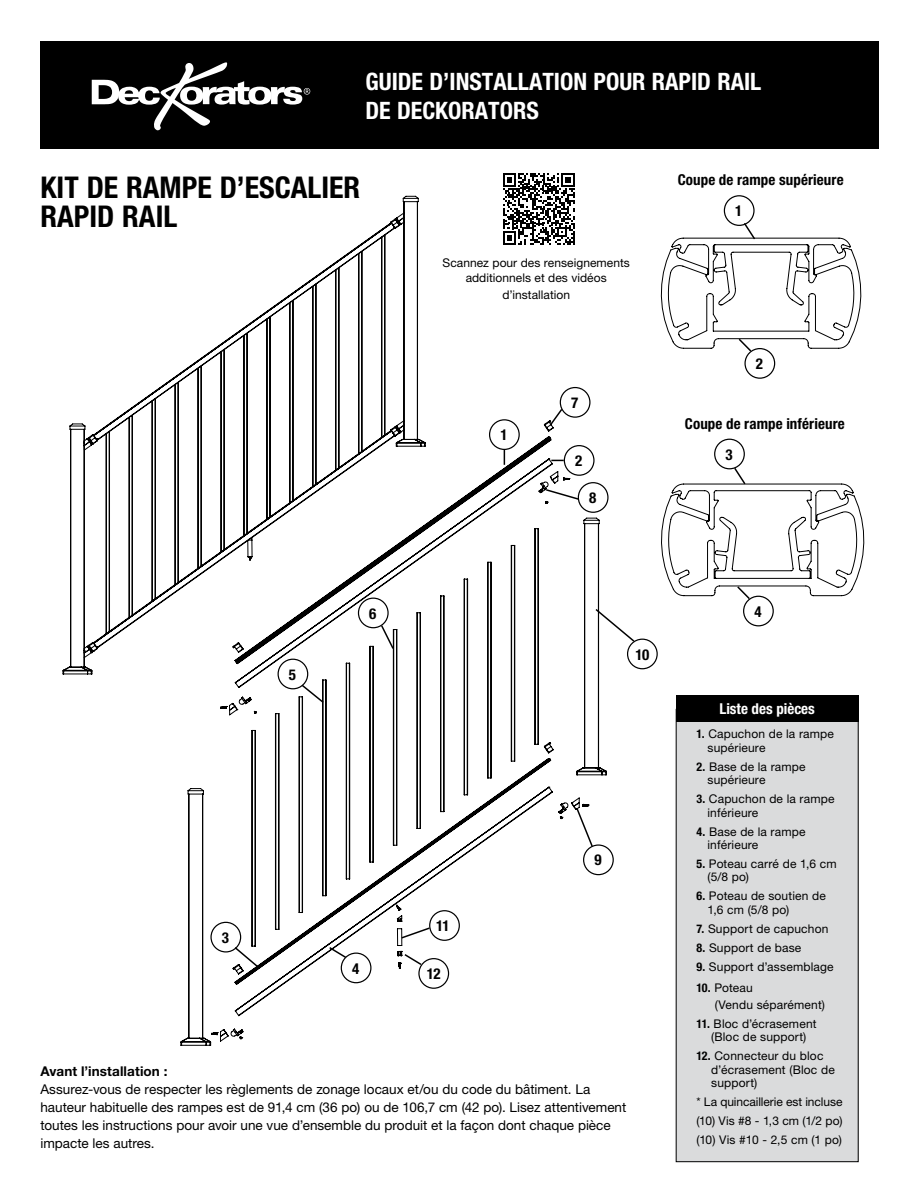
<style>
.page{position:relative;width:918px;height:1188px;background:#fff}
.page>*{position:absolute;margin:0;border:0;box-sizing:border-box;transform-origin:0 0}
.t1{font:700 condensed 30px/28.5px "Helvetica Neue LT Std";color:#000}
.t2{font:700 condensed 24px/28.5px "Helvetica Neue LT Std";color:#fff}
.t3{font:700 condensed 15px/31.5px "Helvetica Neue LT Std";letter-spacing:.005em;color:#000}
.t4{font:700 condensed 15px "Helvetica Neue LT Std";color:#fff}
.t5{font:13.5px/18px "Helvetica Neue LT Std";color:#000}
.t6{font:700 13.5px "Helvetica Neue LT Std";letter-spacing:.01em;color:#000}
.t7{font:12px/13.5px "Helvetica Neue LT Std";letter-spacing:.01em;color:#000}
.s1{font-weight:700;font-stretch:condensed}
</style>
<div class="page">
<svg style="left:62px;top:195px;width:357px;height:480px"></svg>
<div style="left:40px;top:41px;width:838px;height:108px;background:#000"></div>
<svg style="left:92px;top:62px;width:218px;height:68px"></svg>
<hr style="left:651px;top:226px;width:1px;height:135px;background:#c0c0c0">
<hr style="left:651px;top:226px;width:218px;height:1px;background:#c0c0c0">
<hr style="left:917px;top:226px;width:1px;height:135px;background:#c0c0c0">
<hr style="left:651px;top:481px;width:218px;height:1px;background:#c0c0c0">
<div style="left:724px;top:195px;width:31px;height:31px;border:1px solid #000;border-radius:50%"></div>
<div style="left:744px;top:348px;width:31px;height:31px;border:1px solid #000;border-radius:50%"></div>
<svg style="left:661px;top:221px;width:200px;height:132px"></svg>
<div style="left:714px;top:439px;width:31px;height:30px;border:1px solid #000;border-radius:50%"></div>
<div style="left:743px;top:596px;width:31px;height:30px;border:1px solid #000;border-radius:50%"></div>
<svg style="left:661px;top:466px;width:203px;height:135px"></svg>
<div style="left:676px;top:709px;width:182px;height:453px;background:#dadbdc"></div>
<div style="left:676px;top:695px;width:183px;height:27px;background:#000"></div>
<svg style="left:180px;top:420px;width:427px;height:626px"></svg>
<div style="left:489px;top:419px;width:31px;height:31px;border:1px solid #000;border-radius:50%"></div>
<div style="left:564px;top:445px;width:31px;height:31px;border:1px solid #000;border-radius:50%"></div>
<div style="left:210px;top:922px;width:31px;height:31px;border:1px solid #000;border-radius:50%"></div>
<svg style="left:504px;top:450px;width:1px;height:15px"></svg>
<svg style="left:551px;top:460px;width:13px;height:1px"></svg>
<svg style="left:233px;top:945px;width:29px;height:26px"></svg>
<div style="left:341px;top:953px;width:31px;height:30px;border:1px solid #000;border-radius:50%"></div>
<svg style="left:328px;top:946px;width:20px;height:13px"></svg>
<div style="left:278px;top:659px;width:30px;height:30px;border:1px solid #000;border-radius:50%"></div>
<div style="left:358px;top:598px;width:31px;height:30px;border:1px solid #000;border-radius:50%"></div>
<div style="left:560px;top:387px;width:31px;height:31px;border:1px solid #000;border-radius:50%"></div>
<svg style="left:300px;top:683px;width:25px;height:21px"></svg>
<svg style="left:380px;top:624px;width:15px;height:26px"></svg>
<svg style="left:548px;top:407px;width:16px;height:20px"></svg>
<div style="left:627px;top:639px;width:31px;height:30px;border:1px solid #000;border-radius:50%"></div>
<svg style="left:594px;top:607px;width:42px;height:36px"></svg>
<div style="left:429px;top:910px;width:31px;height:31px;border:1px solid #000;border-radius:50%"></div>
<svg style="left:400px;top:926px;width:31px;height:14px"></svg>
<div style="left:578px;top:482px;width:31px;height:31px;border:1px solid #000;border-radius:50%"></div>
<svg style="left:544px;top:488px;width:36px;height:13px"></svg>
<svg style="left:403px;top:953px;width:20px;height:13px"></svg>
<div style="left:418px;top:958px;width:31px;height:31px;border:1px solid #000;border-radius:50%"></div>
<svg style="left:503px;top:173px;width:72px;height:72px"></svg>
<div style="left:583px;top:844px;width:31px;height:31px;border:1px solid #000;border-radius:50%"></div>
<svg style="left:575px;top:807px;width:19px;height:41px"></svg>
<h2 class="t2" style="left:365px;top:67px;width:397px">GUIDE D’INSTALLATION POUR RAPID RAIL<br>DE DECKORATORS</h2>
<h1 class="t1" style="left:40px;top:173px;width:321px">KIT DE RAMPE D’ESCALIER<br>RAPID RAIL</h1>
<p class="t7" style="left:443px;top:255px;width:189px;line-height:15px;text-align:center">Scannez pour des renseignements additionnels et des vidéos</p>
<p class="t7" style="left:502px;top:288px;width:69px">d’installation</p>
<p class="t3" style="left:500px;top:419px;width:9px">1</p>
<p class="t3" style="left:571px;top:387px;width:9px">7</p>
<p class="t3" style="left:575px;top:445px;width:9px">2</p>
<p class="t3" style="left:589px;top:482px;width:9px">8</p>
<p class="t3" style="left:735px;top:163px;width:110px;text-indent:-58px">Coupe de rampe supérieure<br>1</p>
<p class="t3" style="left:756px;top:348px;width:9px">2</p>
<p class="t3" style="left:685px;top:408px;width:161px">Coupe de rampe inférieure</p>
<p class="t3" style="left:726px;top:438px;width:9px">3</p>
<p class="t3" style="left:289px;top:658px;width:9px">5</p>
<p class="t3" style="left:369px;top:597px;width:9px">6</p>
<p class="t3" style="left:635px;top:638px;width:15px">10</p>
<p class="t3" style="left:222px;top:921px;width:9px">3</p>
<p class="t3" style="left:352px;top:952px;width:9px">4</p>
<p class="t3" style="left:436px;top:910px;width:15px">11</p>
<p class="t3" style="left:427px;top:958px;width:15px">12</p>
<p class="t3" style="left:594px;top:844px;width:9px">9</p>
<p class="t6" style="left:40px;top:1063px;width:129px">Avant l’installation :</p>
<p class="t5" style="left:40px;top:1080px;width:587px">Assurez-vous de respecter les règlements de zonage locaux et/ou du code du bâtiment. La hauteur habituelle des rampes est de 91,4 cm (36 po) ou de 106,7 cm (42 po). Lisez attentivement toutes les instructions pour avoir une vue d’ensemble du produit et la façon dont chaque pièce impacte les autres.</p>
<p class="t3" style="left:754px;top:595px;width:9px">4</p>
<p class="t4" style="left:719px;top:699px;width:97px">Liste des pièces</p>
<p class="t7" style="left:708px;top:727px;width:128px;text-indent:-11px"><span class="s1">1.</span> Capuchon de la rampe supérieure</p>
<p class="t7" style="left:708px;top:760px;width:100px;text-indent:-11px"><span class="s1">2.</span> Base de la rampe supérieure</p>
<p class="t7" style="left:708px;top:792px;width:129px;text-indent:-11px"><span class="s1">3.</span> Capuchon de la rampe inférieure</p>
<p class="t7" style="left:708px;top:824px;width:100px;text-indent:-11px"><span class="s1">4.</span> Base de la rampe inférieure</p>
<p class="t7" style="left:708px;top:857px;width:131px;text-indent:-11px"><span class="s1">5.</span> Poteau carré de 1,6 cm (5/8 po)</p>
<p class="t7" style="left:708px;top:889px;width:120px;text-indent:-11px"><span class="s1">6.</span> Poteau de soutien de<br>1,6 cm (5/8 po)</p>
<p class="t7" style="left:696px;top:922px;width:133px"><span class="s1">7.</span> Support de capuchon</p>
<p class="t7" style="left:696px;top:940px;width:106px"><span class="s1">8.</span> Support de base</p>
<p class="t7" style="left:696px;top:959px;width:139px"><span class="s1">9.</span> Support d’assemblage</p>
<p class="t7" style="left:715px;top:980px;width:112px;line-height:16.5px;text-indent:-18px"><span class="s1">10.</span> Poteau<br>(Vendu séparément)</p>
<p class="t7" style="left:696px;top:1017px;width:122px;text-align:center"><span class="s1">11.</span> Bloc d’écrasement (Bloc de support)</p>
<p class="t7" style="left:711px;top:1049px;width:125px;text-indent:-15px"><span class="s1">12.</span> Connecteur du bloc d’écrasement (Bloc de support)</p>
<p class="t7" style="left:696px;top:1092px;width:148px;line-height:18.9px;text-align:justify">* La quincaillerie est incluse (10) Vis #8 - 1,3 cm (1/2 po) (10) Vis #10 - 2,5 cm (1 po)</p>
</div>
